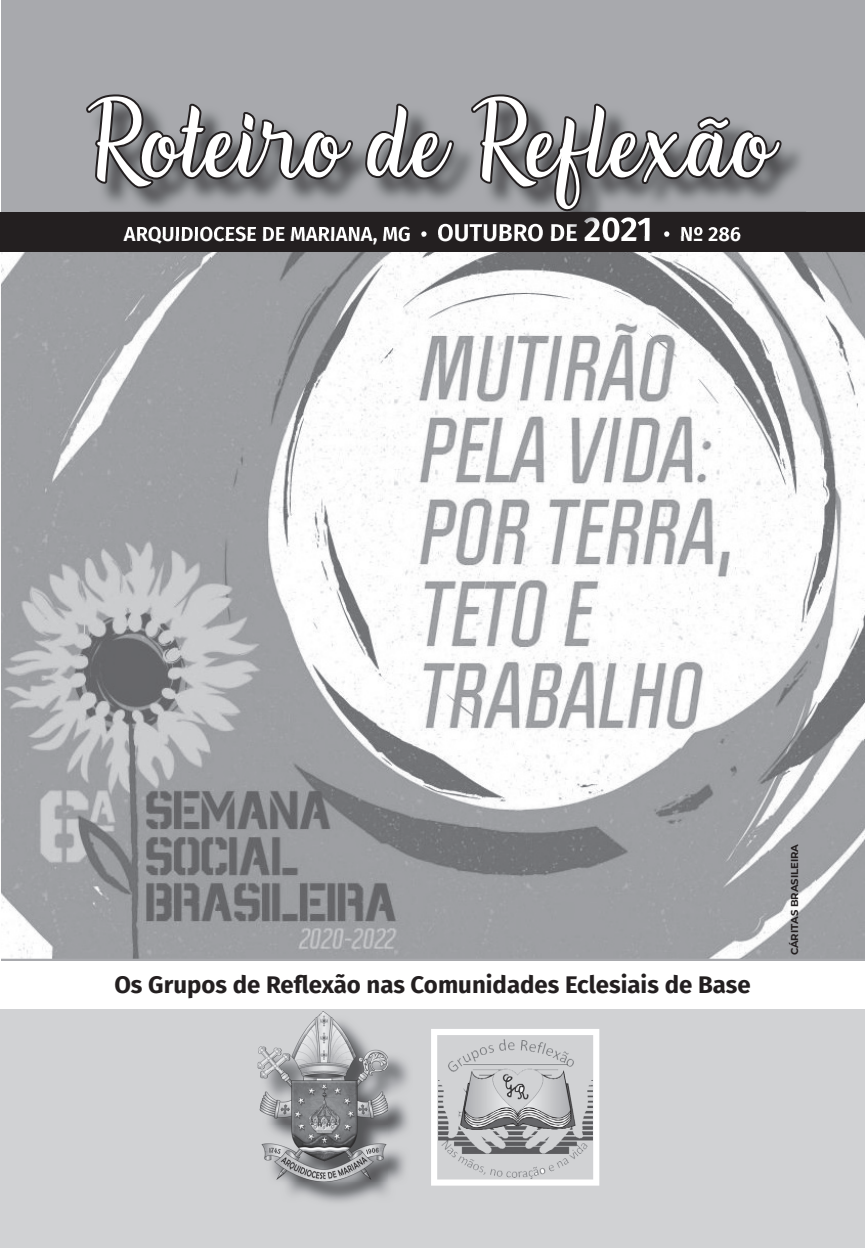
<style>
.page{position:relative;width:865px;height:1248px;background:#fff}
.page>*{position:absolute;margin:0;border:0;box-sizing:border-box;transform-origin:0 0}
.t1{font:96px "Southville Demo";color:#fff}
.t2{font:700 24px "Fira Sans";color:#231f20}
.t3{font:600 20px "Fira Sans";color:#fff}
.t4{font:700 10px "Montserrat";color:#231f20}
.s1{font-size:24px}
.s2{font-size:34px}
</style>
<div class="page">
<div style="left:1px;top:0;width:864px;height:960px;background:#a8a9ad"></div>
<img style="left:1px;top:251px;width:864px;height:707px">
<div style="left:0;top:1009px;width:865px;height:238px;background:#d1d2d4"></div>
<div style="left:0;top:212px;width:865px;height:39px;background:#231f20"></div>
<svg style="left:431px;top:1029px;width:168px;height:156px"></svg>
<img style="left:439px;top:1039px;width:153px;height:139px">
<img style="left:90px;top:144px;width:716px;height:83px">
<img style="left:125px;top:227px;width:302px;height:9px">
<img style="left:438px;top:224px;width:30px;height:12px">
<svg style="left:86px;top:94px;width:270px;height:97px"></svg>
<svg style="left:363px;top:103px;width:92px;height:79px"></svg>
<svg style="left:468px;top:94px;width:317px;height:310px"></svg>
<img style="left:280px;top:1057px;width:128px;height:145px">
<img style="left:257px;top:1011px;width:66px;height:56px">
<img style="left:323px;top:1011px;width:6px;height:4px">
<img style="left:257px;top:1067px;width:4px;height:44px">
<img style="left:261px;top:1015px;width:127px;height:165px">
<h1 class="t1" style="left:88px;top:88px;width:690px">Roteiro de Reflexão</h1>
<p class="t3" style="left:124px;top:217px;width:618px">ARQUIDIOCESE DE MARIANA, MG • <span class="s1">OUTUBRO DE</span> <span class="s2">2021</span> • Nº 286</p>
<p class="t2" style="left:114px;top:964px;width:637px">Os Grupos de Reflexão nas Comunidades Eclesiais de Base</p>
<p class="t4" style="left:787px;top:955px;width:113px;rotate:-90deg">CÁRITAS BRASILEIRA</p>
</div>
